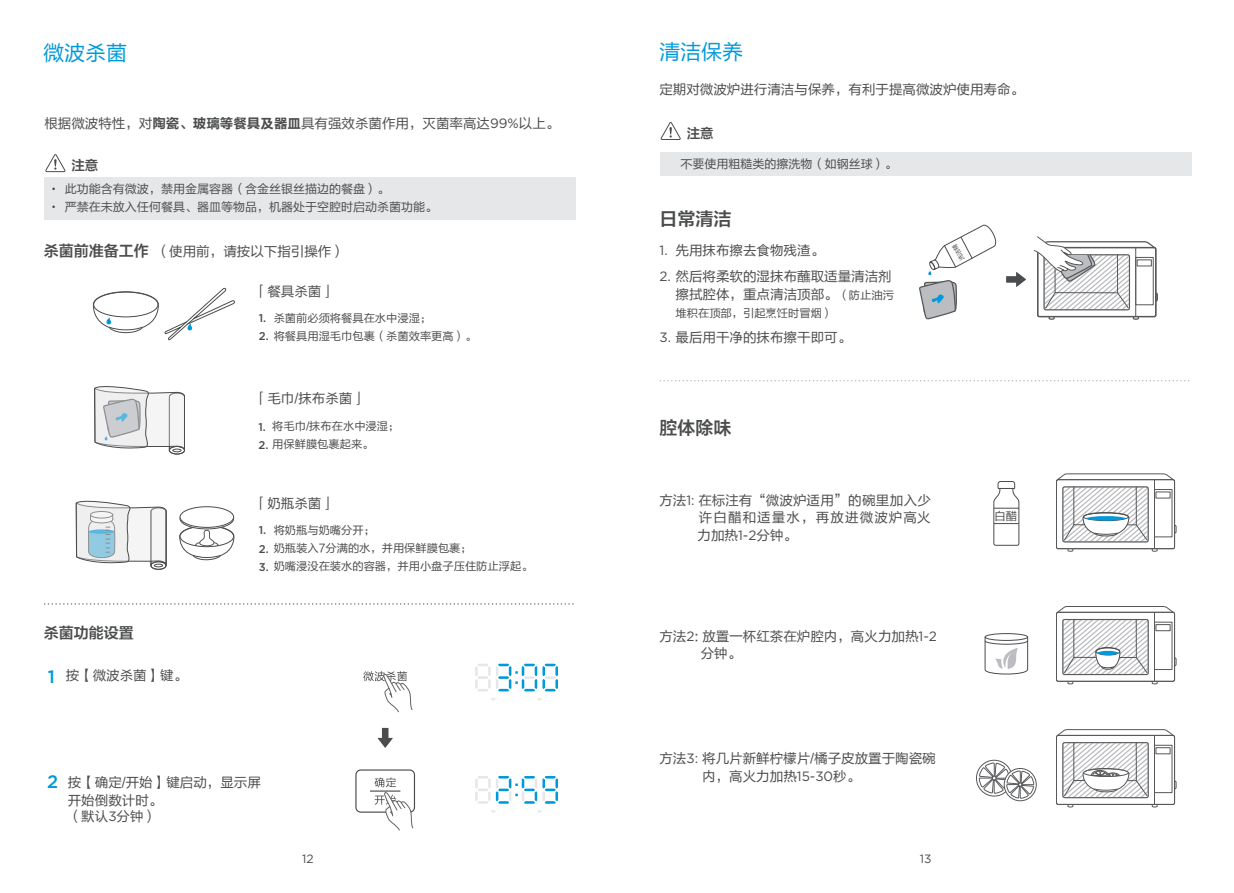
<style>
.page{position:relative;width:1234px;height:893px;background:#fff}
.page>*{position:absolute;margin:0;border:0;box-sizing:border-box;transform-origin:0 0}
.t1{font:21px "FZLTHK GBK1 0";color:#0099da}
.t2{font:18px "FZLTZCHK GBK1 0";color:#4b4c4d}
.t3{font:500 18px "Gotham";color:#0099da}
.t4{font:15px "FZLTZCHK GBK1 0";color:#4b4c4d}
.t5{font:13.5px/17.7px "FZLTHK GBK1 0";color:#4b4c4d}
.t6{font:13.5px "FZLTZCHK GBK1 0";color:#4b4c4d}
.t7{font:12px/17.9px "FZLTHK GBK1 0";color:#4b4c4d}
.t8{font:12px "Gotham";color:#4b4c4d}
.t9{font:11.25px "FZLTHK GBK1 0";color:#4b4c4d}
.t10{font:500 11.25px "Gotham";color:#4b4c4d}
.s1{font-family:"FZLTCHJW GB1 0"}
.s2{font-family:"Gotham"}
.s3{font-family:"Gotham";font-weight:500}
.s4{font-family:"Gotham";font-weight:500;font-size:18px;color:#0099da}
.s5{font-size:11.25px}
</style>
<div class="page">
<div style="left:355px;top:769px;width:60px;height:44px;border:1px solid #4b4c4d;border-radius:5px"></div>
<hr style="left:370px;top:790px;width:30px;height:2px;background:#4b4c4d">
<svg style="left:1056px;top:473px;width:120px;height:79px"></svg>
<svg style="left:1056px;top:606px;width:120px;height:79px"></svg>
<svg style="left:1056px;top:729px;width:120px;height:79px"></svg>
<svg style="left:1006px;top:272px;width:19px;height:15px"></svg>
<svg style="left:659px;top:380px;width:531px;height:1px"></svg>
<div style="left:984px;top:633px;width:43px;height:8px;border:1px solid #4b4c4d;border-radius:50%"></div>
<svg style="left:984px;top:636px;width:44px;height:39px"></svg>
<svg style="left:993px;top:481px;width:26px;height:65px"></svg>
<div style="left:975px;top:760px;width:37px;height:36px;border:1px solid #57585a;border-radius:50%"></div>
<div style="left:1003px;top:768px;width:33px;height:33px;border:1px solid #57585a;border-radius:50%"></div>
<svg style="left:978px;top:762px;width:56px;height:40px"></svg>
<div style="left:659px;top:152px;width:532px;height:24px;background:#e6e7e9"></div>
<svg style="left:1033px;top:236px;width:125px;height:84px"></svg>
<svg style="left:660px;top:122px;width:21px;height:18px"></svg>
<svg style="left:44px;top:603px;width:530px;height:1px"></svg>
<div style="left:44px;top:177px;width:532px;height:43px;background:#e6e7e9"></div>
<div style="left:169px;top:446px;width:16px;height:8px;border:1px solid #4b4c4d;border-radius:50%"></div>
<svg style="left:94px;top:386px;width:91px;height:66px"></svg>
<div style="left:151px;top:562px;width:15px;height:7px;border:1px solid #4b4c4d;border-radius:50%"></div>
<div style="left:150px;top:561px;width:16px;height:9px;border:1px solid #4b4c4d;border-radius:50%"></div>
<svg style="left:75px;top:500px;width:92px;height:67px"></svg>
<svg style="left:179px;top:525px;width:56px;height:36px"></svg>
<svg style="left:180px;top:508px;width:53px;height:21px"></svg>
<div style="left:179px;top:508px;width:55px;height:21px;border:1px solid #4b4c4d;border-radius:50%"></div>
<div style="left:180px;top:507px;width:53px;height:20px;background:#fff;border-radius:50%"></div>
<div style="left:179px;top:506px;width:55px;height:22px;border:1px solid #4b4c4d;border-radius:50%"></div>
<svg style="left:92px;top:288px;width:143px;height:53px"></svg>
<svg style="left:363px;top:671px;width:49px;height:41px"></svg>
<svg style="left:374px;top:777px;width:39px;height:54px"></svg>
<svg style="left:377px;top:728px;width:15px;height:20px"></svg>
<svg style="left:45px;top:154px;width:21px;height:19px"></svg>
<svg style="left:475px;top:664px;width:15px;height:27px"></svg>
<svg style="left:496px;top:664px;width:62px;height:27px"></svg>
<svg style="left:475px;top:776px;width:15px;height:28px"></svg>
<svg style="left:496px;top:776px;width:62px;height:28px"></svg>
<svg style="left:919px;top:224px;width:78px;height:95px"></svg>
<h1 class="t1" style="left:43px;top:42px;width:85px">微波杀菌</h1>
<p class="t5" style="left:44px;top:115px;width:516px">根据微波特性，对<span class="s1">陶瓷、玻璃等餐具及器皿</span>具有强效杀菌作用，灭菌率高达<span class="s2">99%</span>以上。</p>
<p class="t6" style="left:71px;top:158px;width:28px">注意</p>
<p class="t7" style="left:65px;top:180px;width:373px">此功能含有微波，禁用金属容器（含金丝银丝描边的餐盘）。<br>严禁在未放入任何餐具、器皿等物品，机器处于空腔时启动杀菌功能。</p>
<p class="t4" style="left:44px;top:242px;width:106px">杀菌前准备工作</p>
<p class="t5" style="left:156px;top:243px;width:190px">（使用前，请按以下指引操作）</p>
<p class="t5" style="left:254px;top:283px;width:82px">「餐具杀菌」</p>
<p class="t9" style="left:273px;top:312px;width:159px">杀菌前必须将餐具在水中浸湿；</p>
<p class="t10" style="left:259px;top:310px;width:9px">1.</p>
<p class="t9" style="left:259px;top:330px;width:219px"><span class="s3">2.</span> 将餐具用湿毛巾包裹（杀菌效率更高）。</p>
<p class="t5" style="left:254px;top:390px;width:113px">「毛巾/抹布杀菌」</p>
<p class="t9" style="left:272px;top:420px;width:129px">将毛巾/抹布在水中浸湿；</p>
<p class="t10" style="left:258px;top:419px;width:9px">1.</p>
<p class="t9" style="left:258px;top:438px;width:116px"><span class="s3">2.</span> 用保鲜膜包裹起来。</p>
<p class="t5" style="left:254px;top:495px;width:82px">「奶瓶杀菌」</p>
<p class="t4" style="left:44px;top:624px;width:91px">杀菌功能设置</p>
<h2 class="t3" style="left:48px;top:665px;width:9px">1</h2>
<p class="t5" style="left:66px;top:667px;width:123px">按【微波杀菌】键。</p>
<p class="t9" style="left:273px;top:524px;width:103px">将奶瓶与奶嘴分开；</p>
<p class="t10" style="left:259px;top:523px;width:9px">1.</p>
<p class="t9" style="left:259px;top:542px;width:214px"><span class="s3">2.</span> 奶瓶装入7分满的水，并用保鲜膜包裹；</p>
<p class="t9" style="left:259px;top:560px;width:275px"><span class="s3">3.</span> 奶嘴浸没在装水的容器，并用小盘子压住防止浮起。</p>
<p class="t5" style="left:68px;top:774px;width:194px;text-indent:-21px"><span class="s4">2</span> 按【确定/开始】键启动，显示屏开始倒数计时。</p>
<p class="t5" style="left:68px;top:808px;width:91px">（默认<span class="s2">3</span>分钟）</p>
<h1 class="t1" style="left:659px;top:41px;width:85px">清洁保养</h1>
<p class="t5" style="left:659px;top:80px;width:366px">定期对微波炉进行清洁与保养，有利于提高微波炉使用寿命。</p>
<p class="t6" style="left:686px;top:126px;width:28px">注意</p>
<p class="t7" style="left:680px;top:155px;width:218px">不要使用粗糙类的擦洗物（如钢丝球）。</p>
<h2 class="t2" style="left:659px;top:209px;width:73px">日常清洁</h2>
<p class="t5" style="left:659px;top:242px;width:166px"><span class="s2">1.</span> 先用抹布擦去食物残渣。</p>
<p class="t5" style="left:659px;top:267px;width:236px;text-align:right"><span class="s2">2.</span> 然后将柔软的湿抹布蘸取适量清洁剂擦拭腔体，重点清洁顶部。<span class="s5">（防止油污</span></p>
<p class="t9" style="left:675px;top:307px;width:159px">堆积在顶部，引起烹饪时冒烟）</p>
<p class="t5" style="left:659px;top:329px;width:193px"><span class="s2">3.</span> 最后用干净的抹布擦干即可。</p>
<h2 class="t2" style="left:659px;top:418px;width:73px">腔体除味</h2>
<p class="t5" style="left:697px;top:491px;width:235px;text-align:justify;text-indent:-38px">方法<span class="s2">1:</span> 在标注有“微波炉适用”的碗里加入少许白醋和适量水，再放进微波炉高火力加热<span class="s2">1-2</span>分钟。</p>
<p class="t5" style="left:700px;top:627px;width:238px;text-indent:-41px">方法<span class="s2">2</span>: 放置一杯红茶在炉腔内，高火力加热<span class="s2">1-2</span>分钟。</p>
<p class="t5" style="left:702px;top:750px;width:235px;text-indent:-43px">方法<span class="s2">3:</span> 将几片新鲜柠檬片/橘子皮放置于陶瓷碗内，高火力加热<span class="s2">15-30</span>秒。</p>
<p class="t9" style="left:994px;top:510px;width:24px">白醋</p>
<p class="t8" style="left:302px;top:852px;width:13px">12</p>
<p class="t8" style="left:919px;top:852px;width:13px">13</p>
</div>
